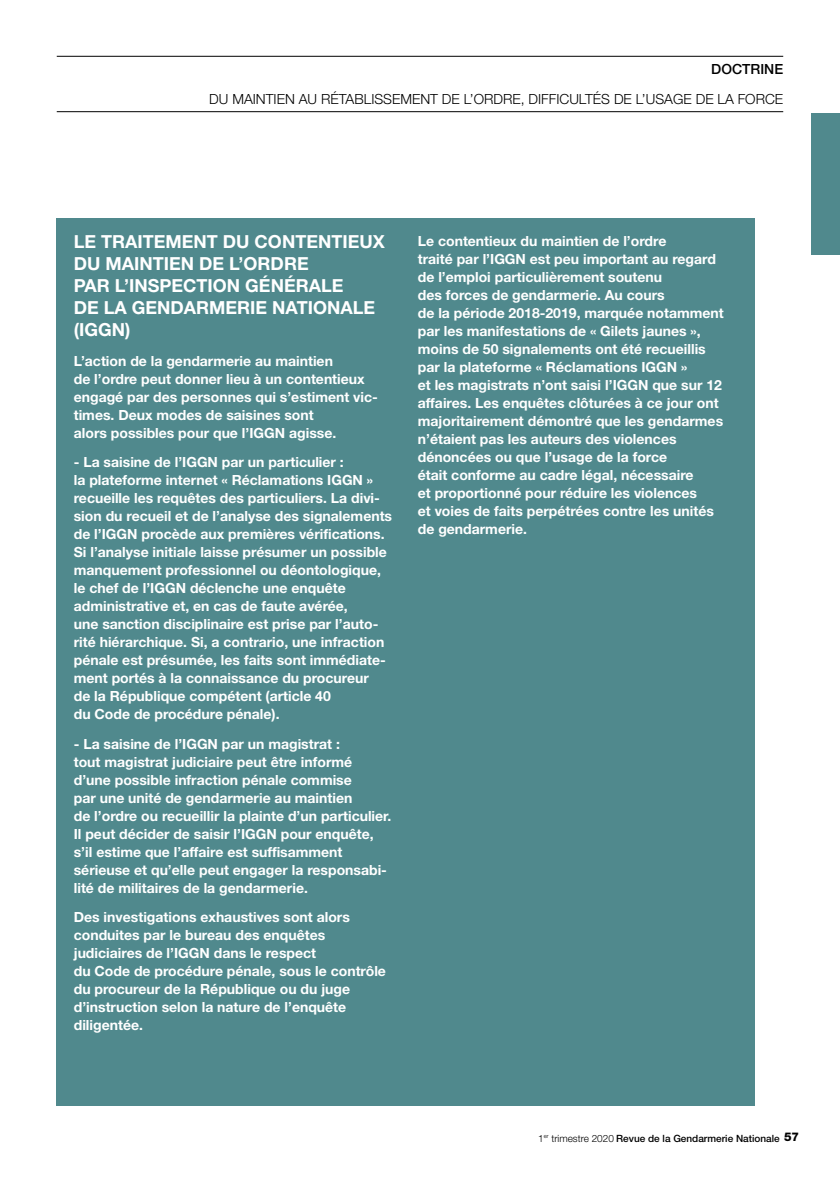
<style>
.page{position:relative;width:840px;height:1191px;background:#fff}
.page>*{position:absolute;margin:0;border:0;box-sizing:border-box;transform-origin:0 0}
.t1{font:700 18px/22px "Helvetica Neue LT Std";color:#fff}
.t2{font:700 14px/18px "Helvetica Neue LT Std";color:#fff}
.t3{font:300 14px "Helvetica Neue LT Std";color:#000}
.t4{font:500 14px "Helvetica Neue LT Std";color:#000}
.t5{font:500 10px "Helvetica Neue LT Std";color:#000}
.s1{font-weight:300}
.s2{font-weight:800;font-size:12px}
</style>
<div class="page">
<div style="left:811px;top:113px;width:28px;height:142px;background:#50898d"></div>
<hr style="left:57px;top:56px;width:725px;height:1px;background:#000">
<hr style="left:57px;top:111px;width:725px;height:1px;background:#000">
<div style="left:57px;top:218px;width:697px;height:888px;background:#50898d"></div>
<p class="t4" style="left:711px;top:60px;width:73px">DOCTRINE</p>
<p class="t3" style="left:209px;top:90px;width:575px">DU MAINTIEN AU RÉTABLISSEMENT DE L’ORDRE, DIFFICULTÉS DE L’USAGE DE LA FORCE</p>
<p class="t1" style="left:74px;top:230px;width:312px">LE TRAITEMENT DU CONTENTIEUX<br>DU MAINTIEN DE L’ORDRE<br>PAR L’INSPECTION GÉNÉRALE<br>DE LA GENDARMERIE NATIONALE (IGGN)</p>
<p class="t2" style="left:74px;top:351px;width:305px">L’action de la gendarmerie au maintien<br>de l’ordre peut donner lieu à un contentieux engagé par des personnes qui s’estiment vic&shy;times. Deux modes de saisines sont<br>alors possibles pour que l’IGGN agisse.</p>
<p class="t2" style="left:74px;top:453px;width:320px">- La saisine de l’IGGN par un particulier :<br>la plateforme internet « Réclamations IGGN » recueille les requêtes des particuliers. La divi&shy;sion du recueil et de l’analyse des signalements de l’IGGN procède aux premières vérifications.<br>Si l’analyse initiale laisse présumer un possible manquement professionnel ou déontologique, le chef de l’IGGN déclenche une enquête administrative et, en cas de faute avérée,<br>une sanction disciplinaire est prise par l’auto&shy;rité hiérarchique. Si, a contrario, une infraction pénale est présumée, les faits sont immédiate&shy;ment portés à la connaissance du procureur<br>de la République compétent (article 40<br>du Code de procédure pénale).</p>
<p class="t2" style="left:74px;top:734px;width:319px">- La saisine de l’IGGN par un magistrat :<br>tout magistrat judiciaire peut être informé d’une possible infraction pénale commise<br>par une unité de gendarmerie au maintien<br>de l’ordre ou recueillir la plainte d’un particulier.<br>Il peut décider de saisir l’IGGN pour enquête, s’il estime que l’affaire est suffisamment sérieuse et qu’elle peut engager la responsabi&shy;lité de militaires de la gendarmerie.</p>
<p class="t2" style="left:74px;top:907px;width:313px">Des investigations exhaustives sont alors conduites par le bureau des enquêtes judiciaires de l’IGGN dans le respect<br>du Code de procédure pénale, sous le contrôle du procureur de la République ou du juge d’instruction selon la nature de l’enquête diligentée.</p>
<p class="t2" style="left:417px;top:231px;width:307px">Le contentieux du maintien de l’ordre<br>traité par l’IGGN est peu important au regard de l’emploi particulièrement soutenu<br>des forces de gendarmerie. Au cours<br>de la période 2018-2019, marquée notamment par les manifestations de « Gilets jaunes », moins de 50 signalements ont été recueillis par la plateforme « Réclamations IGGN »<br>et les magistrats n’ont saisi l’IGGN que sur 12 affaires. Les enquêtes clôturées à ce jour ont majoritairement démontré que les gendarmes n’étaient pas les auteurs des violences dénoncées ou que l’usage de la force<br>était conforme au cadre légal, nécessaire<br>et proportionné pour réduire les violences<br>et voies de faits perpétrées contre les unités de gendarmerie.</p>
<p class="t5" style="left:538px;top:1132px;width:262px"><span class="s1">1</span><sup>er</sup> <span class="s1">trimestre 2020</span> Revue de la Gendarmerie Nationale <span class="s2">57</span></p>
</div>
